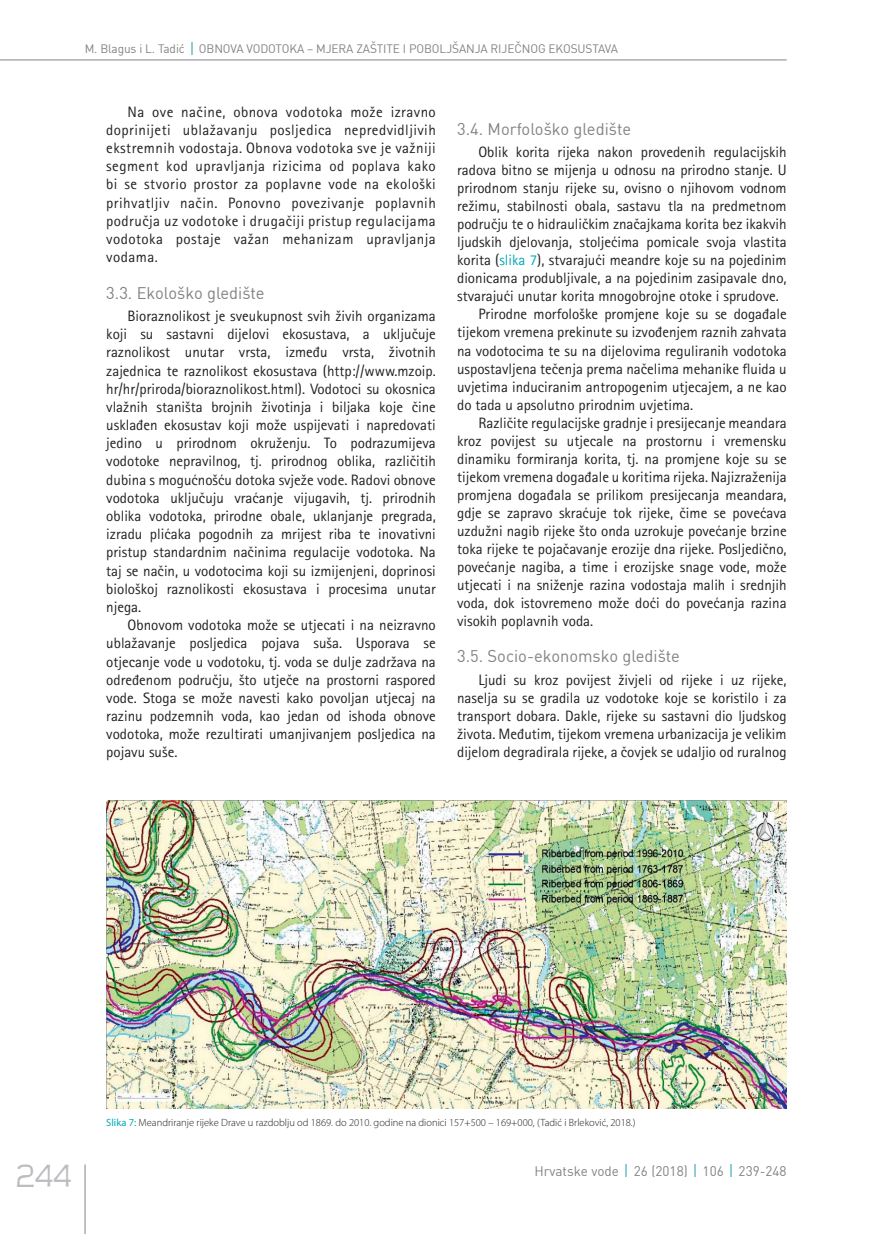
<style>
.page{position:relative;width:893px;height:1234px;background:#fff}
.page>*{position:absolute;margin:0;border:0;box-sizing:border-box;transform-origin:0 0}
.t1{font:300 36px "Teen";color:#bbbdc0}
.t2{font:16.5px "DIN";color:#808285}
.t3{font:15px/18.1px "Rotis Sans Serifklemy";color:#231f20;text-align:justify}
.t4{font:13.5px "DIN";color:#808285}
.t5{font:12px "DIN";letter-spacing:-.01em;color:#808285}
.t6{font:300 10.5px "Myriad Pro";color:#231f20}
.s1{color:#00aab9}
.s2{font-weight:400;color:#00aab9}
</style>
<div class="page">
<hr style="left:85px;top:1164px;width:1px;height:69px;background:#808285">
<hr style="left:0;top:60px;width:787px;height:1px;background:#808285">
<svg style="left:626px;top:1164px;width:1px;height:12px"></svg>
<svg style="left:694px;top:1164px;width:2px;height:12px"></svg>
<svg style="left:730px;top:1164px;width:2px;height:12px"></svg>
<svg style="left:191px;top:42px;width:2px;height:12px"></svg>
<img style="left:106px;top:800px;width:681px;height:308px">
<p class="t5" style="left:85px;top:41px;width:535px">M. Blagus i L. Tadić OBNOVA VODOTOKA – MJERA ZAŠTITE I POBOLJŠANJA RIJEČNOG EKOSUSTAVA</p>
<p class="t3" style="left:106px;top:102px;width:331px;text-indent:21px">Na ove načine, obnova vodotoka može izravno doprinijeti ublažavanju posljedica nepredvidljivih ekstremnih vodostaja. Obnova vodotoka sve je važniji segment kod upravljanja rizicima od poplava kako bi se stvorio prostor za poplavne vode na ekološki prihvatljiv način. Ponovno povezivanje poplavnih područja uz vodotoke i drugačiji pristup regulacijama vodotoka postaje važan mehanizam upravljanja vodama.</p>
<p class="t2" style="left:106px;top:281px;width:160px">3.3. Ekološko gledište</p>
<p class="t3" style="left:106px;top:307px;width:331px;text-indent:21px">Bioraznolikost je sveukupnost svih živih organizama koji su sastavni dijelovi ekosustava, a uključuje raznolikost unutar vrsta, između vrsta, životnih zajednica te raznolikost ekosustava (http://www.mzoip. hr/hr/priroda/bioraznolikost.html). Vodotoci su okosnica vlažnih staništa brojnih životinja i biljaka koje čine usklađen ekosustav koji može uspijevati i napredovati jedino u prirodnom okruženju. To podrazumijeva vodotoke nepravilnog, tj. prirodnog oblika, različitih dubina s mogućnošću dotoka svježe vode. Radovi obnove vodotoka uključuju vraćanje vijugavih, tj. prirodnih oblika vodotoka, prirodne obale, uklanjanje pregrada, izradu plićaka pogodnih za mrijest riba te inovativni pristup standardnim načinima regulacije vodotoka. Na taj se način, u vodotocima koji su izmijenjeni, doprinosi biološkoj raznolikosti ekosustava i procesima unutar njega.</p>
<p class="t3" style="left:106px;top:615px;width:331px;text-indent:21px">Obnovom vodotoka može se utjecati i na neizravno ublažavanje posljedica pojava suša. Usporava se otjecanje vode u vodotoku, tj. voda se dulje zadržava na određenom području, što utječe na prostorni raspored vode. Stoga se može navesti kako povoljan utjecaj na razinu podzemnih voda, kao jedan od ishoda obnove vodotoka, može rezultirati umanjivanjem posljedica na pojavu suše.</p>
<p class="t2" style="left:457px;top:118px;width:176px">3.4. Morfološko gledište</p>
<p class="t3" style="left:478px;top:143px;width:310px">Oblik korita rijeka nakon provedenih regulacijskih</p>
<p class="t3" style="left:457px;top:161px;width:331px">radova bitno se mijenja u odnosu na prirodno stanje. U</p>
<p class="t3" style="left:457px;top:179px;width:331px">prirodnom stanju rijeke su, ovisno o njihovom vodnom</p>
<p class="t3" style="left:457px;top:197px;width:331px">režimu, stabilnosti obala, sastavu tla na predmetnom</p>
<p class="t3" style="left:457px;top:215px;width:331px">području te o hidrauličkim značajkama korita bez ikakvih</p>
<p class="t3" style="left:457px;top:233px;width:331px">ljudskih djelovanja, stoljećima pomicale svoja vlastita</p>
<p class="t3" style="left:457px;top:251px;width:331px">korita (<span class="s1">slika 7</span>), stvarajući meandre koje su na pojedinim</p>
<p class="t3" style="left:457px;top:269px;width:331px">dionicama produbljivale, a na pojedinim zasipavale dno,</p>
<p class="t3" style="left:457px;top:287px;width:323px">stvarajući unutar korita mnogobrojne otoke i sprudove.</p>
<p class="t3" style="left:478px;top:305px;width:310px">Prirodne morfološke promjene koje su se događale</p>
<p class="t3" style="left:457px;top:323px;width:331px">tijekom vremena prekinute su izvođenjem raznih zahvata</p>
<p class="t3" style="left:457px;top:341px;width:331px">na vodotocima te su na dijelovima reguliranih vodotoka</p>
<p class="t3" style="left:457px;top:359px;width:331px">uspostavljena tečenja prema načelima mehanike fluida u</p>
<p class="t3" style="left:457px;top:377px;width:331px">uvjetima induciranim antropogenim utjecajem, a ne kao</p>
<p class="t3" style="left:457px;top:395px;width:238px">do tada u apsolutno prirodnim uvjetima.</p>
<p class="t3" style="left:478px;top:413px;width:310px">Različite regulacijske gradnje i presijecanje meandara</p>
<p class="t3" style="left:457px;top:431px;width:331px">kroz povijest su utjecale na prostornu i vremensku</p>
<p class="t3" style="left:457px;top:449px;width:331px">dinamiku formiranja korita, tj. na promjene koje su se</p>
<p class="t3" style="left:457px;top:467px;width:331px">tijekom vremena događale u koritima rijeka. Najizraženija</p>
<p class="t3" style="left:457px;top:485px;width:331px">promjena događala se prilikom presijecanja meandara,</p>
<p class="t3" style="left:457px;top:503px;width:331px">gdje se zapravo skraćuje tok rijeke, čime se povećava</p>
<p class="t3" style="left:457px;top:521px;width:331px">uzdužni nagib rijeke što onda uzrokuje povećanje brzine</p>
<p class="t3" style="left:457px;top:539px;width:331px">toka rijeke te pojačavanje erozije dna rijeke. Posljedično,</p>
<p class="t3" style="left:457px;top:557px;width:331px">povećanje nagiba, a time i erozijske snage vode, može</p>
<p class="t3" style="left:457px;top:575px;width:331px">utjecati i na sniženje razina vodostaja malih i srednjih</p>
<p class="t3" style="left:457px;top:593px;width:331px">voda, dok istovremeno može doći do povećanja razina</p>
<p class="t3" style="left:457px;top:611px;width:138px">visokih poplavnih voda.</p>
<p class="t2" style="left:457px;top:645px;width:224px">3.5. Socio-ekonomsko gledište</p>
<p class="t3" style="left:457px;top:670px;width:331px;text-indent:21px">Ljudi su kroz povijest živjeli od rijeke i uz rijeke, naselja su se gradila uz vodotoke koje se koristilo i za transport dobara. Dakle, rijeke su sastavni dio ljudskog života. Međutim, tijekom vremena urbanizacija je velikim dijelom degradirala rijeke, a čovjek se udaljio od ruralnog</p>
<p class="t6" style="left:106px;top:1118px;width:531px"><span class="s2">Slika 7:</span> Meandriranje rijeke Drave u razdoblju od 1869. do 2010. godine na dionici 157+500 – 169+000, (Tadić i Brleković, 2018.)</p>
<h1 class="t1" style="left:14px;top:1156px;width:59px">244</h1>
<p class="t4" style="left:534px;top:1161px;width:254px">Hrvatske vode 26 (2018) 106 239-248</p>
</div>
